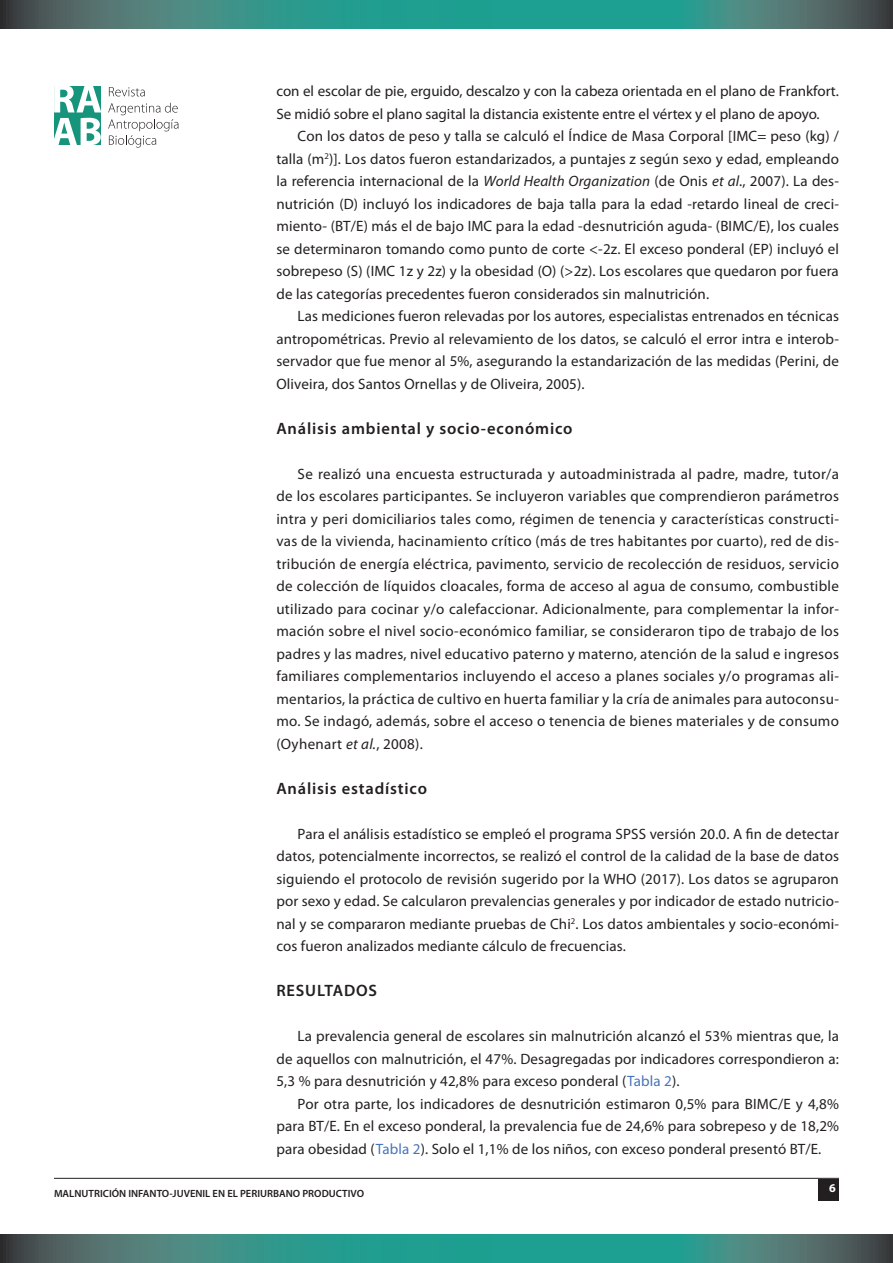
<style>
.page{position:relative;width:893px;height:1263px;background:#fff}
.page>*{position:absolute;margin:0;border:0;box-sizing:border-box;transform-origin:0 0}
.TITULOS_CUERPO{font:600 16.5px "Myriad Pro";letter-spacing:.05em;color:#231f20}
.CUERPO{font:15px/22.5px "Myriad Pro";letter-spacing:.01em;color:#231f20;text-align:justify}
.t1{font:700 12px "Myriad Pro";color:#fff}
.t2{font:600 10.5px "Myriad Pro";color:#231f20}
.s1{font-style:italic}
.s2{color:#4774ba}
</style>
<div class="page">
<div style="left:819px;top:1179px;width:20px;height:21px;background:#231f20"></div>
<hr style="left:54px;top:1178px;width:785px;height:1px;background:#231f20">
<svg style="left:109px;top:87px;width:36px;height:9px"></svg>
<svg style="left:108px;top:103px;width:70px;height:45px"></svg>
<div style="left:54px;top:87px;width:47px;height:58px;background:#16947c"></div>
<svg style="left:54px;top:86px;width:47px;height:26px"></svg>
<svg style="left:54px;top:118px;width:47px;height:27px"></svg>
<svg style="left:0;top:0;width:893px;height:28px;background:#36887f"></svg>
<svg style="left:0;top:1234px;width:893px;height:29px;background:#36887f"></svg>
<p class="CUERPO" style="left:276px;top:80px;width:564px">con el escolar de pie, erguido, descalzo y con la cabeza orientada en el plano de Frankfort.<br>Se midió sobre el plano sagital la distancia existente entre el vértex y el plano de apoyo.</p>
<p class="CUERPO" style="left:276px;top:125px;width:564px;text-indent:21px">Con los datos de peso y talla se calculó el Índice de Masa Corporal [IMC= peso (kg) / talla (m<sup>2</sup>)]. Los datos fueron estandarizados, a puntajes z según sexo y edad, empleando la referencia internacional de la <span class="s1">World Health Organization</span> (de Onis <span class="s1">et al</span>., 2007). La des&shy;nutrición (D) incluyó los indicadores de baja talla para la edad -retardo lineal de creci&shy;miento- (BT/E) más el de bajo IMC para la edad -desnutrición aguda- (BIMC/E), los cuales se determinaron tomando como punto de corte &lt;-2z. El exceso ponderal (EP) incluyó el sobrepeso (S) (IMC 1z y 2z) y la obesidad (O) (&gt;2z). Los escolares que quedaron por fuera de las categorías precedentes fueron considerados sin malnutrición.</p>
<p class="CUERPO" style="left:276px;top:305px;width:564px;text-indent:21px">Las mediciones fueron relevadas por los autores, especialistas entrenados en técnicas antropométricas. Previo al relevamiento de los datos, se calculó el error intra e interob&shy;servador que fue menor al 5%, asegurando la estandarización de las medidas (Perini, de Oliveira, dos Santos Ornellas y de Oliveira, 2005).</p>
<p class="TITULOS_CUERPO" style="left:276px;top:418px;width:298px">Análisis ambiental y socio-económico</p>
<p class="CUERPO" style="left:276px;top:462px;width:564px;text-indent:21px">Se realizó una encuesta estructurada y autoadministrada al padre, madre, tutor/a de los escolares participantes. Se incluyeron variables que comprendieron parámetros intra y peri domiciliarios tales como, régimen de tenencia y características constructi&shy;vas de la vivienda, hacinamiento crítico (más de tres habitantes por cuarto), red de dis&shy;tribución de energía eléctrica, pavimento, servicio de recolección de residuos, servicio de colección de líquidos cloacales, forma de acceso al agua de consumo, combustible utilizado para cocinar y/o calefaccionar. Adicionalmente, para complementar la infor&shy;mación sobre el nivel socio-económico familiar, se consideraron tipo de trabajo de los padres y las madres, nivel educativo paterno y materno, atención de la salud e ingresos familiares complementarios incluyendo el acceso a planes sociales y/o programas ali&shy;mentarios, la práctica de cultivo en huerta familiar y la cría de animales para autoconsu&shy;mo. Se indagó, además, sobre el acceso o tenencia de bienes materiales y de consumo (Oyhenart <span class="s1">et al.</span>, 2008).</p>
<p class="TITULOS_CUERPO" style="left:276px;top:778px;width:152px">Análisis estadístico</p>
<p class="CUERPO" style="left:276px;top:822px;width:564px;text-indent:21px">Para el análisis estadístico se empleó el programa SPSS versión 20.0. A fin de detectar datos, potencialmente incorrectos, se realizó el control de la calidad de la base de datos siguiendo el protocolo de revisión sugerido por la WHO (2017). Los datos se agruparon por sexo y edad. Se calcularon prevalencias generales y por indicador de estado nutricio&shy;nal y se compararon mediante pruebas de Chi<sup>2</sup>. Los datos ambientales y socio-económi&shy;cos fueron analizados mediante cálculo de frecuencias.</p>
<p class="TITULOS_CUERPO" style="left:276px;top:980px;width:102px">RESULTADOS</p>
<p class="CUERPO" style="left:276px;top:1025px;width:564px;text-indent:21px">La prevalencia general de escolares sin malnutrición alcanzó el 53% mientras que, la de aquellos con malnutrición, el 47%. Desagregadas por indicadores correspondieron a:<br>5,3 % para desnutrición y 42,8% para exceso ponderal (<span class="s2">Tabla 2</span>).</p>
<p class="CUERPO" style="left:276px;top:1092px;width:564px;text-indent:21px">Por otra parte, los indicadores de desnutrición estimaron 0,5% para BIMC/E y 4,8% para BT/E. En el exceso ponderal, la prevalencia fue de 24,6% para sobrepeso y de 18,2% para obesidad (<span class="s2">Tabla 2</span>). Solo el 1,1% de los niños, con exceso ponderal presentó BT/E.</p>
<p class="t2" style="left:54px;top:1187px;width:312px">MALNUTRICIÓN INFANTO-JUVENIL EN EL PERIURBANO PRODUCTIVO</p>
<p class="t1" style="left:829px;top:1180px;width:8px">6</p>
</div>
